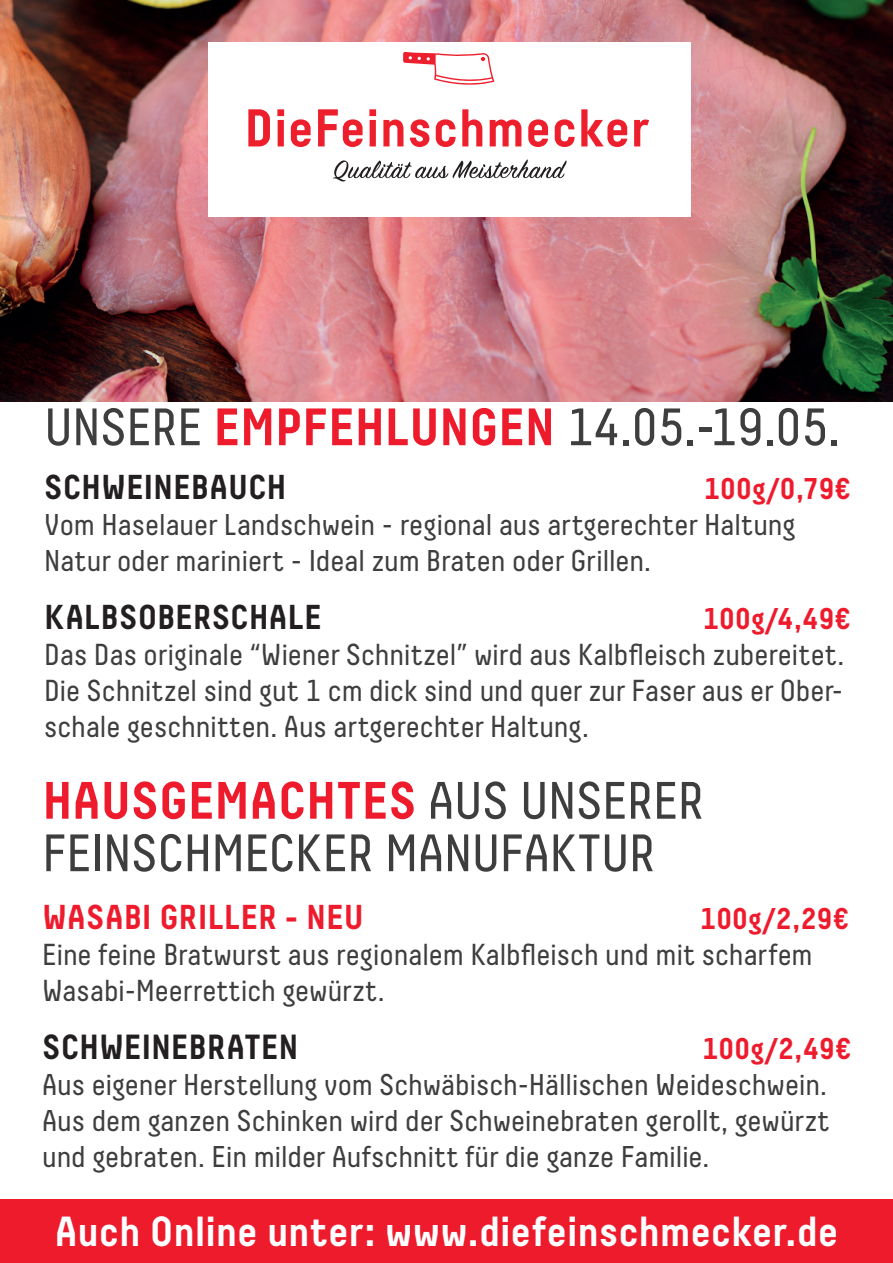
<style>
.page{position:relative;width:893px;height:1263px;background:#fff}
.page>*{position:absolute;margin:0;border:0;box-sizing:border-box;transform-origin:0 0}
.t1{font:52.5px/52.5px "Decima Pro";letter-spacing:-.005em;color:#3e3e3f}
.t2{font:700 42px "Decima Pro";letter-spacing:-.01em;color:#fff}
.t3{font:700 34.8px "Decima Pro";color:#231f20}
.t4{font:700 34.5px "Decima Pro";color:#231f20}
.t5{font:700 34.5px "Decima Pro";color:#ee1b2d}
.t6{font:30.3px/36px "Decima Pro";letter-spacing:-.005em;color:#3e3e3f;text-align:justify}
.t7{font:30px/36px "Decima Pro";letter-spacing:-.005em;color:#3e3e3f}
.t8{font:700 30px "Decima Pro";letter-spacing:.005em;color:#ee1b2d}
.s1{font-weight:700;color:#ee1b2d}
</style>
<div class="page">
<img style="left:0;top:0;width:893px;height:401px">
<div style="left:0;top:1199px;width:893px;height:64px;background:#ee1b2d"></div>
<div style="left:208px;top:43px;width:483px;height:174px;background:#fff"></div>
<svg style="left:634px;top:120px;width:15px;height:26px"></svg>
<svg style="left:333px;top:159px;width:234px;height:23px"></svg>
<svg style="left:248px;top:109px;width:22px;height:37px"></svg>
<svg style="left:277px;top:109px;width:7px;height:37px"></svg>
<svg style="left:291px;top:119px;width:20px;height:28px"></svg>
<svg style="left:318px;top:109px;width:45px;height:38px"></svg>
<svg style="left:369px;top:109px;width:7px;height:37px"></svg>
<svg style="left:383px;top:120px;width:20px;height:26px"></svg>
<svg style="left:410px;top:119px;width:19px;height:28px"></svg>
<svg style="left:436px;top:119px;width:20px;height:28px"></svg>
<svg style="left:462px;top:109px;width:20px;height:37px"></svg>
<svg style="left:490px;top:120px;width:31px;height:26px"></svg>
<svg style="left:528px;top:119px;width:20px;height:28px"></svg>
<svg style="left:555px;top:119px;width:20px;height:28px"></svg>
<svg style="left:581px;top:109px;width:46px;height:38px"></svg>
<svg style="left:403px;top:52px;width:91px;height:33px"></svg>
<h1 class="t1" style="left:44px;top:401px;width:797px">UNSERE <span class="s1">EMPFEHLUNGEN</span> 14.05.-19.05.</h1>
<p class="t4" style="left:44px;top:467px;width:244px">SCHWEINEBAUCH</p>
<p class="t8" style="left:704px;top:471px;width:148px">100g/0,79€</p>
<p class="t7" style="left:44px;top:507px;width:753px">Vom Haselauer Landschwein - regional aus artgerechter Haltung<br>Natur oder mariniert - Ideal zum Braten oder Grillen.</p>
<p class="t4" style="left:44px;top:596px;width:279px">KALBSOBERSCHALE</p>
<p class="t8" style="left:703px;top:601px;width:149px">100g/4,49€</p>
<p class="t6" style="left:44px;top:636px;width:801px">Das Das originale “Wiener Schnitzel” wird aus Kalbfleisch zubereitet.<br>Die Schnitzel sind gut 1 cm dick sind und quer zur Faser aus er Ober&shy;schale geschnitten. Aus artgerechter Haltung.</p>
<h1 class="t1" style="left:42px;top:774px;width:663px"><span class="s1">HAUSGEMACHTES</span> AUS UNSERER<br>FEINSCHMECKER MANUFAKTUR</h1>
<p class="t5" style="left:42px;top:896px;width:323px">WASABI GRILLER - NEU</p>
<p class="t8" style="left:700px;top:900px;width:150px">100g/2,29€</p>
<p class="t6" style="left:42px;top:936px;width:772px">Eine feine Bratwurst aus regionalem Kalbfleisch und mit scharfem<br>Wasabi-Meerrettich gewürzt.</p>
<p class="t3" style="left:42px;top:1026px;width:258px">SCHWEINEBRATEN</p>
<p class="t8" style="left:702px;top:1030px;width:150px">100g/2,49€</p>
<p class="t7" style="left:42px;top:1066px;width:789px;text-align:justify">Aus eigener Herstellung vom Schwäbisch-Hällischen Weideschwein.<br>Aus dem ganzen Schinken wird der Schweinebraten gerollt, gewürzt und gebraten. Ein milder Aufschnitt für die ganze Familie.</p>
<h2 class="t2" style="left:54px;top:1207px;width:785px">Auch Online unter: www.diefeinschmecker.de</h2>
</div>
